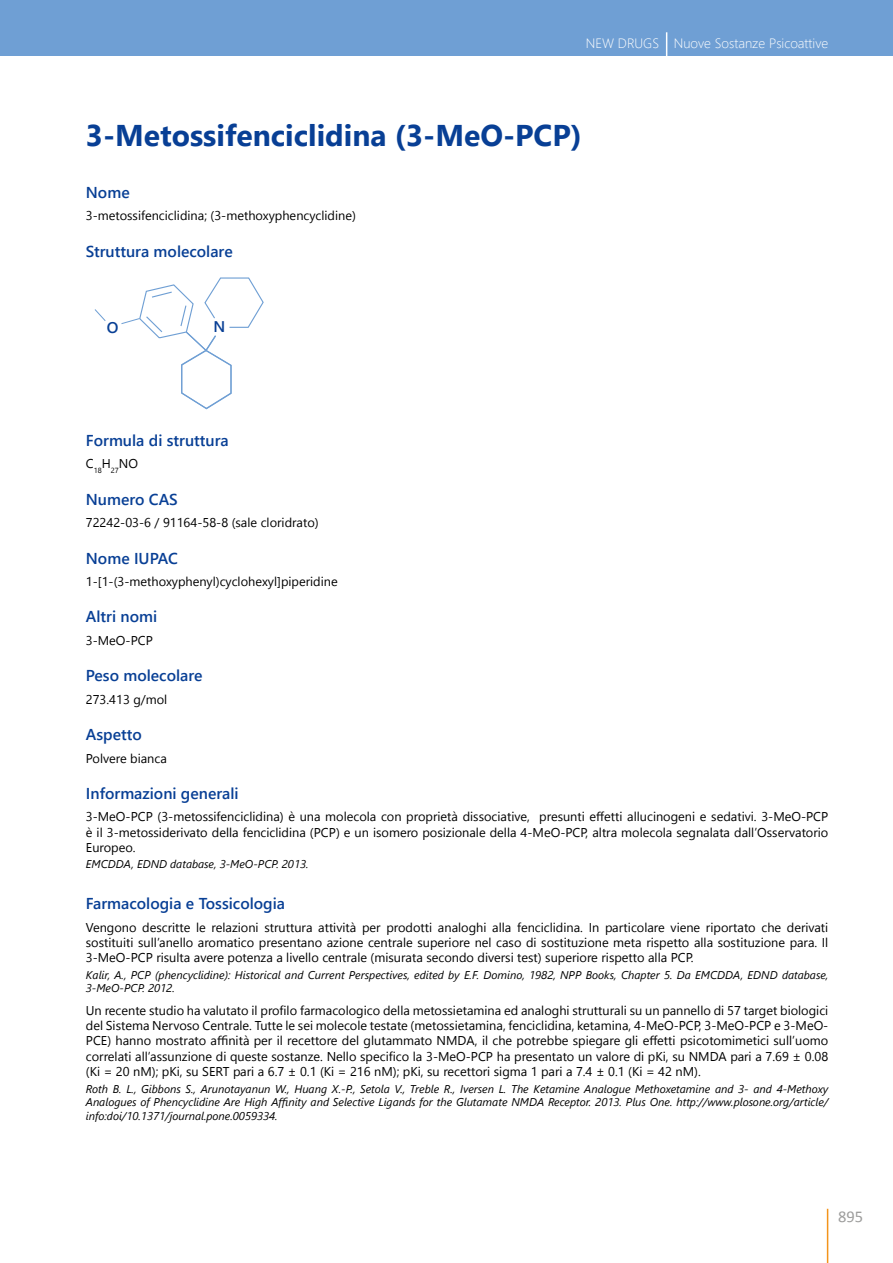
<style>
.page{position:relative;width:893px;height:1263px;background:#fff}
.page>*{position:absolute;margin:0;border:0;box-sizing:border-box;transform-origin:0 0}
.t1{font:700 30px "Segoe UI";color:#083f95}
.t2{font:16.5px "Calibri";color:#9d9d9c}
.t3{font:600 15.75px "Segoe UI";color:#083f95}
.t4{font:600 15.45px "Segoe UI";color:#083f95}
.t5{font:300 13.5px "Segoe UI";color:#fff}
.t6{font:12.75px/15.3px "Segoe UI";color:#000;text-align:justify}
.t7{font:italic 11.25px/13.5px "Segoe UI";color:#000}
</style>
<div class="page">
<div style="left:0;top:0;width:893px;height:55px;background:#6f9fd4"></div>
<hr style="left:827px;top:1209px;width:1px;height:54px;background:#f3941b">
<svg style="left:666px;top:32px;width:1px;height:23px"></svg>
<svg style="left:121px;top:277px;width:143px;height:133px"></svg>
<svg style="left:94px;top:309px;width:12px;height:12px"></svg>
<p class="t5" style="left:586px;top:33px;width:244px">NEW DRUGS Nuove Sostanze Psicoattive</p>
<h1 class="t1" style="left:86px;top:113px;width:497px">3-Metossifenciclidina (3-MeO-PCP)</h1>
<p class="t3" style="left:86px;top:180px;width:45px">Nome</p>
<p class="t6" style="left:86px;top:208px;width:272px">3-metossifenciclidina; (3-methoxyphencyclidine)</p>
<p class="t3" style="left:86px;top:239px;width:148px">Struttura molecolare</p>
<p class="t4" style="left:107px;top:315px;width:13px">O</p>
<p class="t4" style="left:213px;top:315px;width:13px">N</p>
<p class="t3" style="left:86px;top:428px;width:144px">Formula di struttura</p>
<p class="t6" style="left:86px;top:456px;width:54px">C<sub>18</sub>H<sub>27</sub>NO</p>
<p class="t3" style="left:86px;top:487px;width:93px">Numero CAS</p>
<p class="t6" style="left:86px;top:515px;width:234px">72242-03-6 / 91164-58-8 (sale cloridrato)</p>
<p class="t3" style="left:86px;top:546px;width:94px">Nome IUPAC</p>
<p class="t6" style="left:86px;top:573px;width:253px">1-[1-(3-methoxyphenyl)cyclohexyl]piperidine</p>
<p class="t3" style="left:86px;top:605px;width:73px">Altri nomi</p>
<p class="t6" style="left:86px;top:632px;width:68px">3-MeO-PCP</p>
<p class="t3" style="left:86px;top:664px;width:118px">Peso molecolare</p>
<p class="t6" style="left:86px;top:691px;width:83px">273.413 g/mol</p>
<p class="t3" style="left:86px;top:722px;width:57px">Aspetto</p>
<p class="t6" style="left:86px;top:750px;width:83px">Polvere bianca</p>
<p class="t3" style="left:86px;top:781px;width:154px">Informazioni generali</p>
<p class="t6" style="left:86px;top:809px;width:744px">3-MeO-PCP (3-metossifenciclidina) è una molecola con proprietà dissociative, presunti effetti allucinogeni e sedativi. 3-MeO-PCP è il 3-metossiderivato della fenciclidina (PCP) e un isomero posizionale della 4-MeO-PCP, altra molecola segnalata dall’Osservatorio Europeo.</p>
<p class="t7" style="left:86px;top:857px;width:224px">EMCDDA, EDND database, 3-MeO-PCP. 2013.</p>
<p class="t3" style="left:86px;top:892px;width:201px">Farmacologia e Tossicologia</p>
<p class="t6" style="left:86px;top:919px;width:744px">Vengono descritte le relazioni struttura attività per prodotti analoghi alla fenciclidina. In particolare viene riportato che derivati sostituiti sull’anello aromatico presentano azione centrale superiore nel caso di sostituzione meta rispetto alla sostituzione para. Il 3-MeO-PCP risulta avere potenza a livello centrale (misurata secondo diversi test) superiore rispetto alla PCP.</p>
<p class="t7" style="left:86px;top:967px;width:744px">Kalir, A., PCP (phencyclidine): Historical and Current Perspectives, edited by E.F. Domino, 1982, NPP Books, Chapter 5. Da EMCDDA, EDND database,<br>3-MeO-PCP. 2012.</p>
<p class="t6" style="left:86px;top:1002px;width:744px">Un recente studio ha valutato il profilo farmacologico della metossietamina ed analoghi strutturali su un pannello di 57 target biologici del Sistema Nervoso Centrale. Tutte le sei molecole testate (metossietamina, fenciclidina, ketamina, 4-MeO-PCP, 3-MeO-PCP e 3-MeO-PCE) hanno mostrato affinità per il recettore del glutammato NMDA, il che potrebbe spiegare gli effetti psicotomimetici sull’uomo correlati all’assunzione di queste sostanze. Nello specifico la 3-MeO-PCP ha presentato un valore di pKi, su NMDA pari a 7.69 ± 0.08 (Ki = 20 nM); pKi, su SERT pari a 6.7 ± 0.1 (Ki = 216 nM); pKi, su recettori sigma 1 pari a 7.4 ± 0.1 (Ki = 42 nM).</p>
<p class="t7" style="left:86px;top:1081px;width:744px;text-align:justify">Roth B. L., Gibbons S., Arunotayanun W., Huang X.-P., Setola V., Treble R., Iversen L. The Ketamine Analogue Methoxetamine and 3- and 4-Methoxy Analogues of Phencyclidine Are High Affinity and Selective Ligands for the Glutamate NMDA Receptor. 2013. Plus One. http://www.plosone.org/article/ info:doi/10.1371/journal.pone.0059334.</p>
<p class="t2" style="left:838px;top:1206px;width:27px">895</p>
</div>
